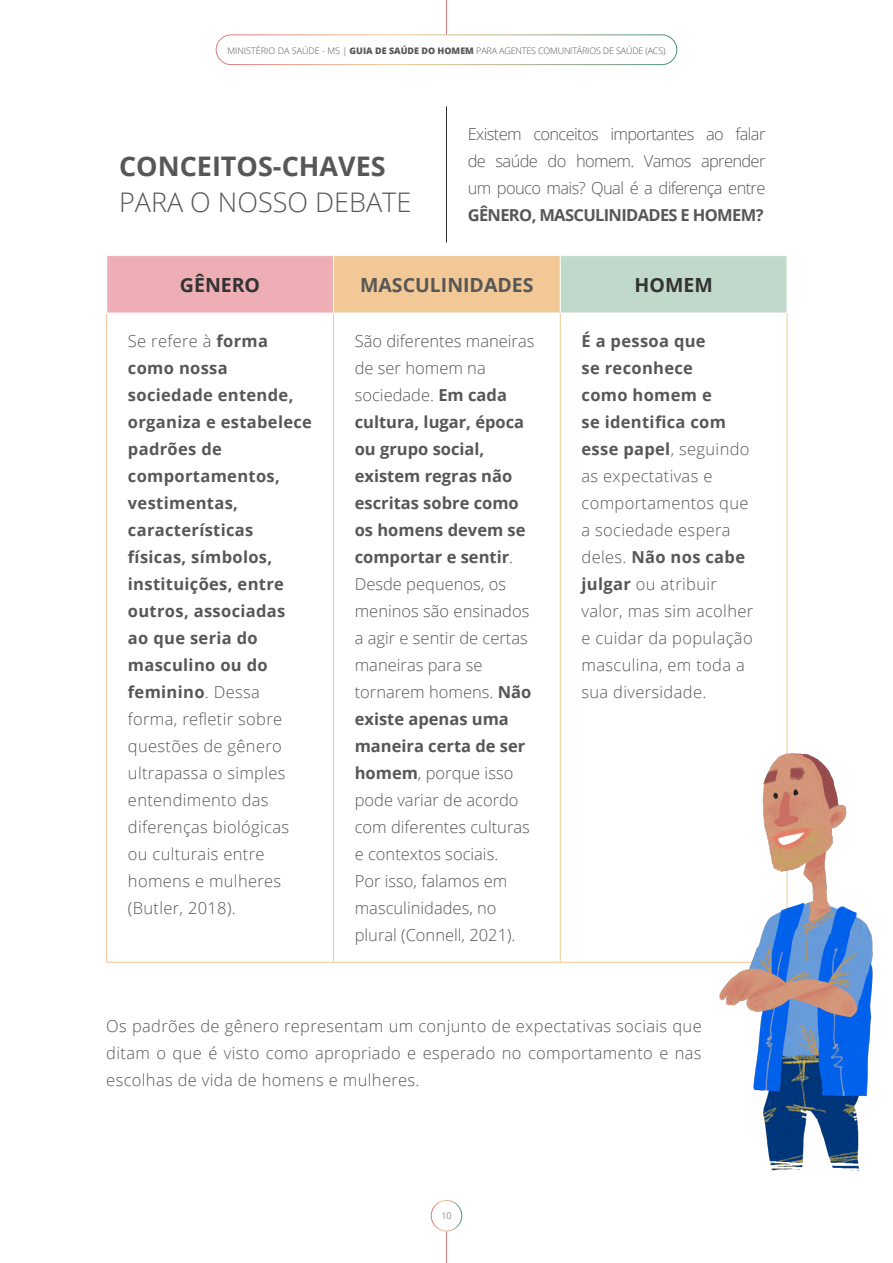
<style>
.page{position:relative;width:893px;height:1263px;background:#fff}
.page>*{position:absolute;margin:0;border:0;box-sizing:border-box;transform-origin:0 0}
.t1{font:700 27px "Open Sans";color:#575756}
.t2{font:300 27px "Open Sans";color:#575756}
.t3{font:700 19.5px "Open Sans";color:#575756}
.t4{font:700 19.5px "Open Sans";color:#333}
.t5{font:300 16.5px/27px "Open Sans";color:#575756;text-align:justify}
.t6{font:700 16.5px/27px "Open Sans";letter-spacing:.02em;color:#575756}
.t7{font:300 16.5px/27px "Open Sans";letter-spacing:.02em;color:#575756}
.t8{font:700 16.5px "Open Sans";letter-spacing:-.04em;color:#575756}
.t9{font:300 9px "Open Sans";letter-spacing:-.02em;color:#575756}
.s1{font-weight:800}
.s2{font-weight:300}
.s3{font-weight:700}
</style>
<div class="page">
<div style="left:431px;top:1200px;width:31px;height:31px;border:1px solid #fff;border-radius:50%"></div>
<div style="left:216px;top:34px;width:461px;height:31px;border:1px solid #fff;border-radius:15px"></div>
<hr style="left:446px;top:106px;width:1px;height:136px;background:#333">
<div style="left:107px;top:256px;width:226px;height:57px;background:#edafb5"></div>
<div style="left:333px;top:256px;width:227px;height:57px;background:#f2c897"></div>
<div style="left:560px;top:256px;width:227px;height:57px;background:#c0d9ca"></div>
<svg style="left:107px;top:314px;width:680px;height:648px"></svg>
<hr style="left:106px;top:313px;width:1px;height:649px;background:#f2c897">
<hr style="left:333px;top:313px;width:1px;height:649px;background:#f2c897">
<hr style="left:560px;top:313px;width:1px;height:649px;background:#f2c897">
<hr style="left:787px;top:313px;width:1px;height:649px;background:#f2c897">
<hr style="left:106px;top:962px;width:227px;height:1px;background:#f2c897">
<hr style="left:333px;top:962px;width:227px;height:1px;background:#f2c897">
<hr style="left:560px;top:962px;width:227px;height:1px;background:#f2c897">
<hr style="left:333px;top:256px;width:1px;height:57px;background:#fff">
<hr style="left:560px;top:256px;width:1px;height:57px;background:#fff">
<hr style="left:106px;top:313px;width:227px;height:1px;background:#fff">
<hr style="left:333px;top:313px;width:227px;height:1px;background:#fff">
<hr style="left:560px;top:313px;width:227px;height:1px;background:#fff">
<img style="left:663px;top:736px;width:210px;height:435px">
<p class="t9" style="left:227px;top:44px;width:440px">MINISTÉRIO DA SAÚDE - MS | <span class="s1">GUIA DE SAÚDE DO HOMEM</span> PARA AGENTES COMUNITÁRIOS DE SAÚDE (ACS)</p>
<h1 class="t1" style="left:119px;top:147px;width:268px">CONCEITOS-CHAVES</h1>
<h1 class="t2" style="left:119px;top:183px;width:294px">PARA O NOSSO DEBATE</h1>
<p class="t5" style="left:468px;top:120px;width:299px">Existem conceitos importantes ao falar de saúde do homem. Vamos aprender um pouco mais? Qual é a diferença entre</p>
<p class="t8" style="left:468px;top:204px;width:297px">GÊNERO, MASCULINIDADES E HOMEM?</p>
<p class="t4" style="left:180px;top:271px;width:82px">GÊNERO</p>
<p class="t3" style="left:360px;top:271px;width:175px">MASCULINIDADES</p>
<p class="t4" style="left:635px;top:271px;width:80px">HOMEM</p>
<p class="t6" style="left:128px;top:327px;width:186px"><span class="s2">Se refere à</span> forma como nossa sociedade entende, organiza e estabelece padrões de comportamentos, vestimentas, características físicas, símbolos, instituições, entre outros, associadas<br>ao que seria do masculino ou do feminino<span class="s2">. Dessa forma, refletir sobre questões de gênero ultrapassa o simples entendimento das diferenças biológicas ou culturais entre homens e mulheres (Butler, 2018).</span></p>
<p class="t5" style="left:355px;top:327px;width:181px;text-align:left">São diferentes maneiras de ser homem na sociedade. <span class="s3">Em cada cultura, lugar, época ou grupo social, existem regras não escritas sobre como os homens devem se comportar e sentir</span>.<br>Desde pequenos, os meninos são ensinados a agir e sentir de certas maneiras para se tornarem homens. <span class="s3">Não existe apenas uma maneira certa de ser homem</span>, porque isso pode variar de acordo com diferentes culturas e contextos sociais.<br>Por isso, falamos em masculinidades, no plural (Connell, 2021).</p>
<p class="t7" style="left:581px;top:327px;width:173px"><span class="s3">É a pessoa que<br>se reconhece<br>como homem e<br>se identifica com esse papel</span>, seguindo as expectativas e comportamentos que a sociedade espera deles. <span class="s3">Não nos cabe julgar</span> ou atribuir valor, mas sim acolher e cuidar da população masculina, em toda a sua diversidade.</p>
<p class="t5" style="left:106px;top:1012px;width:597px">Os padrões de gênero representam um conjunto de expectativas sociais que ditam o que é visto como apropriado e esperado no comportamento e nas escolhas de vida de homens e mulheres.</p>
<p class="t9" style="left:441px;top:1209px;width:12px">10</p>
</div>
